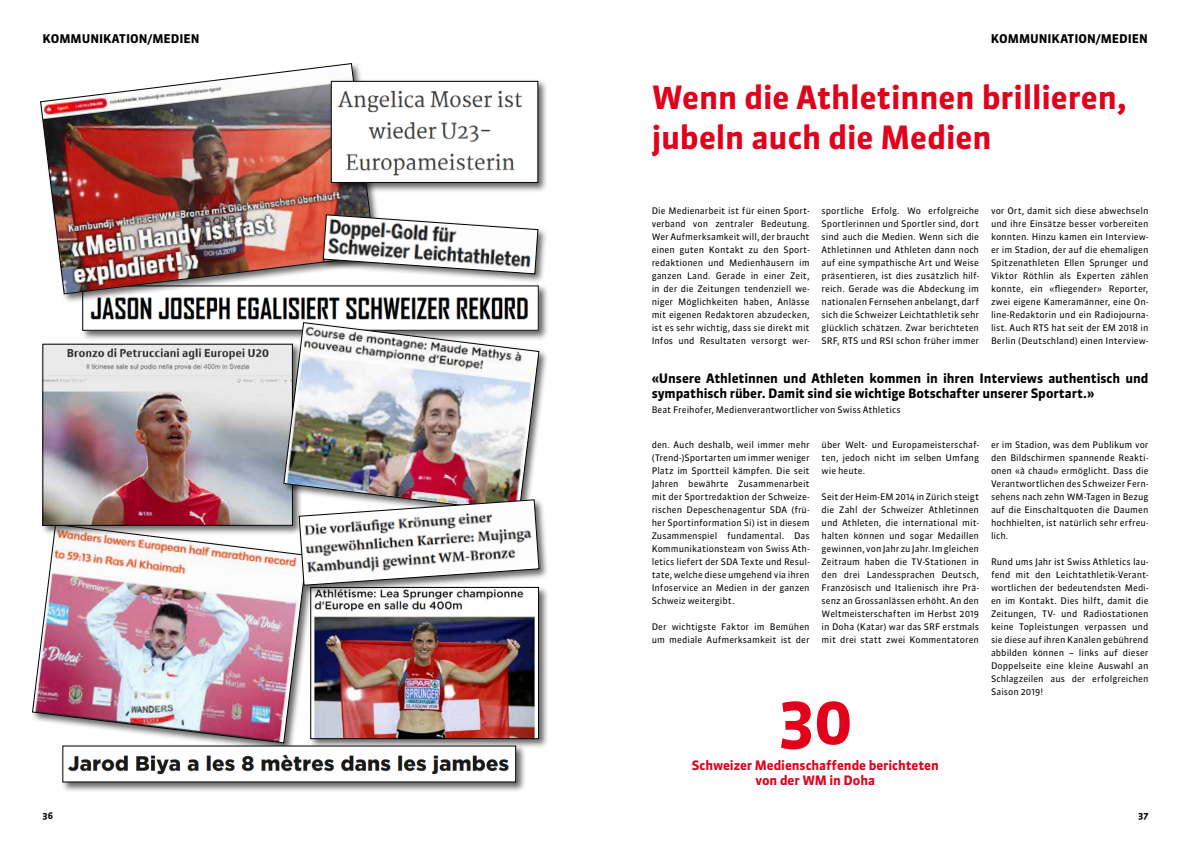
<style>
.page{position:relative;width:1191px;height:842px;background:#fff}
.page>*{position:absolute;margin:0;border:0;box-sizing:border-box;transform-origin:0 0}
.t1{font:700 64px "Sanuk OT";color:#e2001a}
.t2{font:700 32px/40px "Sanuk OT";letter-spacing:-.005em;color:#e2001a}
.t3{font:700 13px/15px "Sanuk OT";letter-spacing:-.005em;color:#000}
.t4{font:700 13px/15px "Sanuk OT";letter-spacing:-.005em;color:#e2001a;text-align:center}
.t5{font:700 12px "Sanuk OT";color:#000}
.t6{font:9px/13px "Sanuk OT";letter-spacing:.005em;color:#000;text-align:justify}
.t7{font:700 9px "Sanuk OT";color:#000}
</style>
<div class="page">
<div style="left:80px;top:283px;width:469px;height:58px;background:#000;opacity:.6"></div>
<div style="left:83px;top:286px;width:455px;height:44px;background:#fff"></div>
<img style="left:90px;top:297px;width:438px;height:23px">
<div style="left:82px;top:285px;width:457px;height:46px;border:1px solid #000"></div>
<div style="left:39px;top:62px;width:346px;height:242px;background:#000;opacity:.6"></div>
<img style="left:40px;top:63px;width:336px;height:232px">
<img style="left:32px;top:536px;width:275px;height:207px">
<div style="left:41px;top:342px;width:262px;height:194px;background:#000;opacity:.6"></div>
<img style="left:45px;top:346px;width:246px;height:178px">
<div style="left:43px;top:344px;width:250px;height:182px;border:1px solid #000"></div>
<div style="left:282px;top:321px;width:267px;height:201px;background:#000;opacity:.6"></div>
<img style="left:283px;top:322px;width:256px;height:191px">
<div style="left:308px;top:585px;width:241px;height:164px;background:#000;opacity:.6"></div>
<img style="left:312px;top:595px;width:224px;height:142px">
<div style="left:310px;top:587px;width:229px;height:152px;border:1px solid #000"></div>
<div style="left:329px;top:79px;width:219px;height:114px;background:#000;opacity:.6"></div>
<img style="left:333px;top:83px;width:203px;height:96px">
<div style="left:331px;top:81px;width:207px;height:102px;border:1px solid #000"></div>
<div style="left:321px;top:213px;width:227px;height:71px;background:#000;opacity:.6"></div>
<svg style="left:323px;top:214px;width:215px;height:60px"></svg>
<div style="left:297px;top:498px;width:252px;height:97px;background:#000;opacity:.6"></div>
<svg style="left:299px;top:499px;width:240px;height:87px"></svg>
<div style="left:60px;top:743px;width:466px;height:49px;background:#000;opacity:.6"></div>
<div style="left:63px;top:746px;width:452px;height:36px;background:#fff"></div>
<img style="left:67px;top:754px;width:442px;height:21px">
<h3 class="t5" style="left:43px;top:31px;width:158px">KOMMUNIKATION/MEDIEN</h3>
<h3 class="t5" style="left:991px;top:31px;width:158px">KOMMUNIKATION/MEDIEN</h3>
<h2 class="t2" style="left:651px;top:77px;width:476px">Wenn die Athletinnen brillieren, jubeln auch die Medien</h2>
<p class="t6" style="left:651px;top:204px;width:159px">Die Medienarbeit ist für einen Sport&shy;verband von zentraler Bedeutung.<br>Wer Aufmerksamkeit will, der braucht einen guten Kontakt zu den Sport&shy;redaktionen und Medienhäusern im ganzen Land. Gerade in einer Zeit, in der die Zeitungen tendenziell we&shy;niger Möglichkeiten haben, Anlässe mit eigenen Redaktoren abzudecken, ist es sehr wichtig, dass sie direkt mit Infos und Resultaten versorgt wer-</p>
<p class="t6" style="left:821px;top:204px;width:159px">sportliche Erfolg. Wo erfolgreiche Sportlerinnen und Sportler sind, dort sind auch die Medien. Wenn sich die Athletinnen und Athleten dann noch auf eine sympathische Art und Weise präsentieren, ist dies zusätzlich hilf&shy;reich. Gerade was die Abdeckung im nationalen Fernsehen anbelangt, darf sich die Schweizer Leichtathletik sehr glücklich schätzen. Zwar berichteten SRF, RTS und RSI schon früher immer</p>
<p class="t6" style="left:991px;top:204px;width:159px">vor Ort, damit sich diese abwechseln und ihre Einsätze besser vorbereiten konnten. Hinzu kamen ein Interview&shy;er im Stadion, der auf die ehemaligen Spitzenathleten Ellen Sprunger und Viktor Röthlin als Experten zählen konnte, ein «fliegender» Reporter, zwei eigene Kameramänner, eine On&shy;line-Redaktorin und ein Radiojourna&shy;list. Auch RTS hat seit der EM 2018 in Berlin (Deutschland) einen Interview-</p>
<h3 class="t3" style="left:651px;top:370px;width:498px">«Unsere Athletinnen und Athleten kommen in ihren Interviews authentisch und sympathisch rüber. Damit sind sie wichtige Botschafter unserer Sportart.»</h3>
<p class="t6" style="left:651px;top:403px;width:250px">Beat Freihofer, Medienverantwortlicher von Swiss Athletics</p>
<p class="t6" style="left:651px;top:438px;width:159px">den. Auch deshalb, weil immer mehr (Trend-)Sportarten um immer weniger Platz im Sportteil kämpfen. Die seit Jahren bewährte Zusammenarbeit mit der Sportredaktion der Schweize&shy;rischen Depeschenagentur SDA (frü&shy;her Sportinformation Si) ist in diesem Zusammenspiel fundamental. Das Kommunikationsteam von Swiss Ath&shy;letics liefert der SDA Texte und Resul&shy;tate, welche diese umgehend via ihren Infoservice an Medien in der ganzen Schweiz weitergibt.</p>
<p class="t6" style="left:651px;top:620px;width:159px">Der wichtigste Faktor im Bemühen um mediale Aufmerksamkeit ist der</p>
<p class="t6" style="left:821px;top:438px;width:159px">über Welt- und Europameisterschaf&shy;ten, jedoch nicht im selben Umfang wie heute.</p>
<p class="t6" style="left:821px;top:490px;width:159px">Seit der Heim-EM 2014 in Zürich steigt die Zahl der Schweizer Athletinnen und Athleten, die international mit&shy;halten können und sogar Medaillen gewinnen, von Jahr zu Jahr. Im gleichen Zeitraum haben die TV-Stationen in den drei Landessprachen Deutsch, Französisch und Italienisch ihre Prä&shy;senz an Grossanlässen erhöht. An den Weltmeisterschaften im Herbst 2019 in Doha (Katar) war das SRF erstmals mit drei statt zwei Kommentatoren</p>
<h1 class="t1" style="left:778px;top:681px;width:77px">30</h1>
<h3 class="t4" style="left:692px;top:758px;width:248px">Schweizer Medienschaffende berichteten von der WM in Doha</h3>
<p class="t6" style="left:991px;top:438px;width:159px">er im Stadion, was dem Publikum vor den Bildschirmen spannende Reakti&shy;onen «à chaud» ermöglicht. Dass die Verantwortlichen des Schweizer Fern&shy;sehens nach zehn WM-Tagen in Bezug auf die Einschaltquoten die Daumen hochhielten, ist natürlich sehr erfreu&shy;lich.</p>
<p class="t6" style="left:991px;top:555px;width:159px">Rund ums Jahr ist Swiss Athletics lau&shy;fend mit den Leichtathletik-Verant&shy;wortlichen der bedeutendsten Medi&shy;en im Kontakt. Dies hilft, damit die Zeitungen, TV- und Radiostationen keine Topleistungen verpassen und sie diese auf ihren Kanälen gebührend abbilden können – links auf dieser Doppelseite eine kleine Auswahl an Schlagzeilen aus der erfolgreichen Saison 2019!</p>
<p class="t7" style="left:43px;top:810px;width:12px">36</p>
<p class="t7" style="left:1138px;top:810px;width:12px">37</p>
</div>
